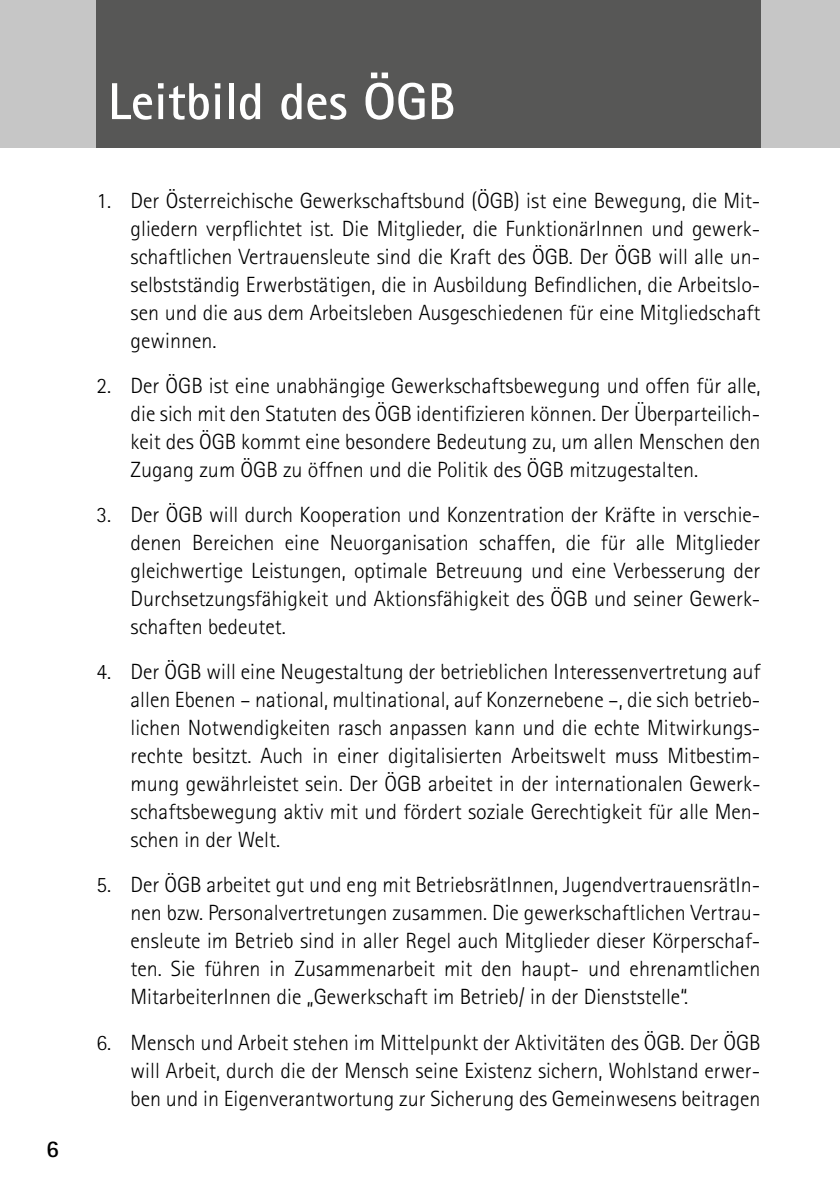
<style>
.page{position:relative;width:840px;height:1191px;background:#fff}
.page>*{position:absolute;margin:0;border:0;box-sizing:border-box;transform-origin:0 0}
.t1{font:700 52px "Rotis Sans Serif Std";color:#fff}
.t2{font:700 24px "Rotis Sans Serif Std";color:#000}
.t3{font:300 22px/28px "Rotis Sans Serif Std";color:#000;text-align:justify}
</style>
<div class="page">
<div style="left:0;top:0;width:839px;height:147px;background:#c6c6c6"></div>
<div style="left:96px;top:0;width:664px;height:147px;background:#575756"></div>
<p class="t2" style="left:46px;top:1133px;width:14px">6</p>
<h1 class="t1" style="left:108px;top:69px;width:349px">Leitbild des ÖGB</h1>
<p class="t3" style="left:130px;top:187px;width:631px;text-indent:-34px">1. Der Österreichische Gewerkschaftsbund (ÖGB) ist eine Bewegung, die Mit&shy;gliedern verpflichtet ist. Die Mitglieder, die FunktionärInnen und gewerk&shy;schaftlichen Vertrauensleute sind die Kraft des ÖGB. Der ÖGB will alle un&shy;selbstständig Erwerbstätigen, die in Ausbildung Befindlichen, die Arbeitslo&shy;sen und die aus dem Arbeitsleben Ausgeschiedenen für eine Mitgliedschaft gewinnen.</p>
<p class="t3" style="left:130px;top:372px;width:631px;text-indent:-34px">2. Der ÖGB ist eine unabhängige Gewerkschaftsbewegung und offen für alle, die sich mit den Statuten des ÖGB identifizieren können. Der Überparteilich&shy;keit des ÖGB kommt eine besondere Bedeutung zu, um allen Menschen den Zugang zum ÖGB zu öffnen und die Politik des ÖGB mitzugestalten.</p>
<p class="t3" style="left:130px;top:501px;width:631px;text-indent:-34px">3. Der ÖGB will durch Kooperation und Konzentration der Kräfte in verschie&shy;denen Bereichen eine Neuorganisation schaffen, die für alle Mitglieder gleichwertige Leistungen, optimale Betreuung und eine Verbesserung der Durchsetzungsfähigkeit und Aktionsfähigkeit des ÖGB und seiner Gewerk&shy;schaften bedeutet.</p>
<p class="t3" style="left:130px;top:658px;width:631px;text-indent:-34px">4. Der ÖGB will eine Neugestaltung der betrieblichen Interessenvertretung auf allen Ebenen – national, multinational, auf Konzernebene –, die sich betrieb&shy;lichen Notwendigkeiten rasch anpassen kann und die echte Mitwirkungs&shy;rechte besitzt. Auch in einer digitalisierten Arbeitswelt muss Mitbestim&shy;mung gewährleistet sein. Der ÖGB arbeitet in der internationalen Gewerk&shy;schaftsbewegung aktiv mit und fördert soziale Gerechtigkeit für alle Men&shy;schen in der Welt.</p>
<p class="t3" style="left:130px;top:871px;width:631px;text-indent:-34px">5. Der ÖGB arbeitet gut und eng mit BetriebsrätInnen, JugendvertrauensrätIn&shy;nen bzw. Personalvertretungen zusammen. Die gewerkschaftlichen Vertrau&shy;ensleute im Betrieb sind in aller Regel auch Mitglieder dieser Körperschaf&shy;ten. Sie führen in Zusammenarbeit mit den haupt- und ehrenamtlichen MitarbeiterInnen die „Gewerkschaft im Betrieb/ in der Dienststelle“.</p>
<p class="t3" style="left:130px;top:1028px;width:631px;text-indent:-34px">6. Mensch und Arbeit stehen im Mittelpunkt der Aktivitäten des ÖGB. Der ÖGB will Arbeit, durch die der Mensch seine Existenz sichern, Wohlstand erwer&shy;ben und in Eigenverantwortung zur Sicherung des Gemeinwesens beitragen</p>
</div>
